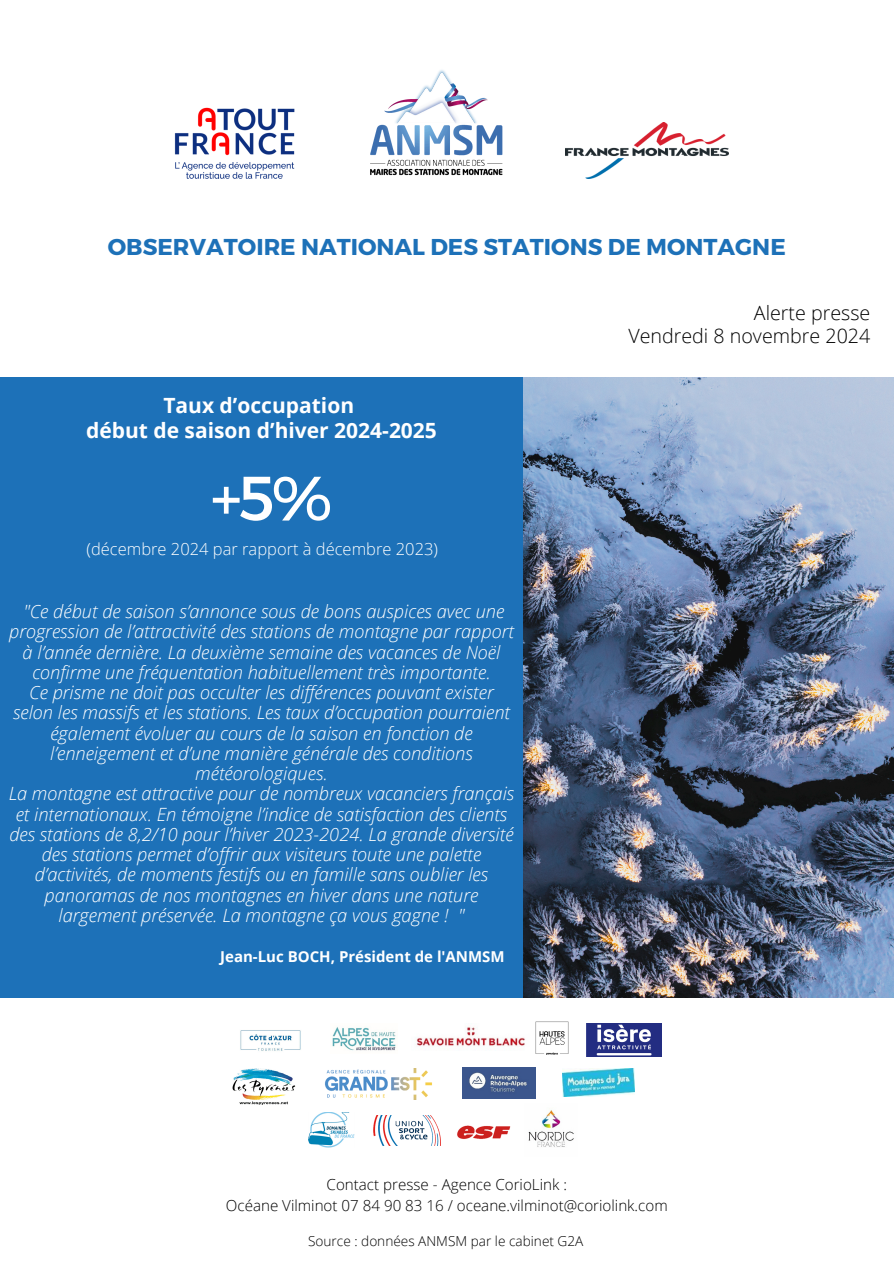
<style>
.page{position:relative;width:894px;height:1264px;background:#fff}
.page>*{position:absolute;margin:0;border:0;box-sizing:border-box;transform-origin:0 0}
.t1{font:62.55px "Montserrat";color:#fff}
.t2{font:700 22.95px "Montserrat";color:#1d71b8}
.t3{font:700 21px/24.8px "Open Sans";color:#fff;text-align:center}
.t4{font:300 19.65px "Open Sans";color:#000}
.t5{font:italic 300 18.3px/20.2px "Open Sans";color:#fff;text-align:center}
.t6{font:300 16.5px "Open Sans";color:#fff}
.t7{font:300 15.15px/20.2px "Open Sans";color:#000;text-align:center}
.t8{font:700 15px "Open Sans";color:#fff}
.t9{font:300 13.65px "Open Sans";color:#000}
</style>
<div class="page">
<div style="left:0;top:378px;width:529px;height:619px;background:#1d71b8"></div>
<img style="left:523px;top:378px;width:370px;height:619px">
<img style="left:565px;top:123px;width:162px;height:55px">
<img style="left:370px;top:70px;width:133px;height:106px">
<img style="left:174px;top:107px;width:121px;height:71px">
<img style="left:240px;top:1030px;width:61px;height:21px">
<img style="left:332px;top:1027px;width:64px;height:24px">
<img style="left:535px;top:1021px;width:33px;height:33px">
<img style="left:586px;top:1023px;width:75px;height:33px">
<img style="left:562px;top:1068px;width:72px;height:28px">
<img style="left:232px;top:1068px;width:63px;height:36px">
<img style="left:457px;top:1125px;width:54px;height:14px">
<img style="left:308px;top:1112px;width:46px;height:35px">
<img style="left:415px;top:1026px;width:110px;height:21px">
<img style="left:528px;top:1110px;width:46px;height:37px">
<img style="left:462px;top:1067px;width:73px;height:31px">
<img style="left:325px;top:1068px;width:107px;height:31px">
<img style="left:373px;top:1115px;width:67px;height:30px">
<h2 class="t2" style="left:108px;top:231px;width:679px">OBSERVATOIRE NATIONAL DES STATIONS DE MONTAGNE</h2>
<h5 class="t4" style="left:753px;top:299px;width:118px">Alerte presse</h5>
<p class="t3" style="left:86px;top:392px;width:352px">Taux d’occupation<br>début de saison d’hiver 2024-2025</p>
<h3 class="t1" style="left:210px;top:457px;width:123px">+5%</h3>
<h1 class="t6" style="left:86px;top:538px;width:353px">(décembre 2024 par rapport à décembre 2023)</h1>
<h4 class="t5" style="left:9px;top:600px;width:507px">"Ce début de saison s’annonce sous de bons auspices avec une progression de l’attractivité des stations de montagne par rapport à l’année dernière. La deuxième semaine des vacances de Noël confirme une fréquentation habituellement très importante.<br>Ce prisme ne doit pas occulter les différences pouvant exister selon les massifs et les stations. Les taux d’occupation pourraient également évoluer au cours de la saison en fonction de l’enneigement et d’une manière générale des conditions météorologiques.<br>La montagne est attractive pour de nombreux vacanciers français et internationaux. En témoigne l’indice de satisfaction des clients des stations de 8,2/10 pour l’hiver 2023-2024. La grande diversité des stations permet d’offrir aux visiteurs toute une palette d’activités, de moments festifs ou en famille sans oublier les panoramas de nos montagnes en hiver dans une nature largement préservée. La montagne ça vous gagne ! "</h4>
<h6 class="t8" style="left:220px;top:946px;width:286px">Jean-Luc BOCH, Président de l'ANMSM</h6>
<h4 class="t4" style="left:628px;top:322px;width:243px">Vendredi 8 novembre 2024</h4>
<h6 class="t7" style="left:226px;top:1174px;width:443px">Contact presse - Agence CorioLink :<br>Océane Vilminot 07 84 90 83 16 / oceane.vilminot@coriolink.com</h6>
<h4 class="t9" style="left:308px;top:1231px;width:277px">Source : données ANMSM par le cabinet G2A</h4>
</div>
